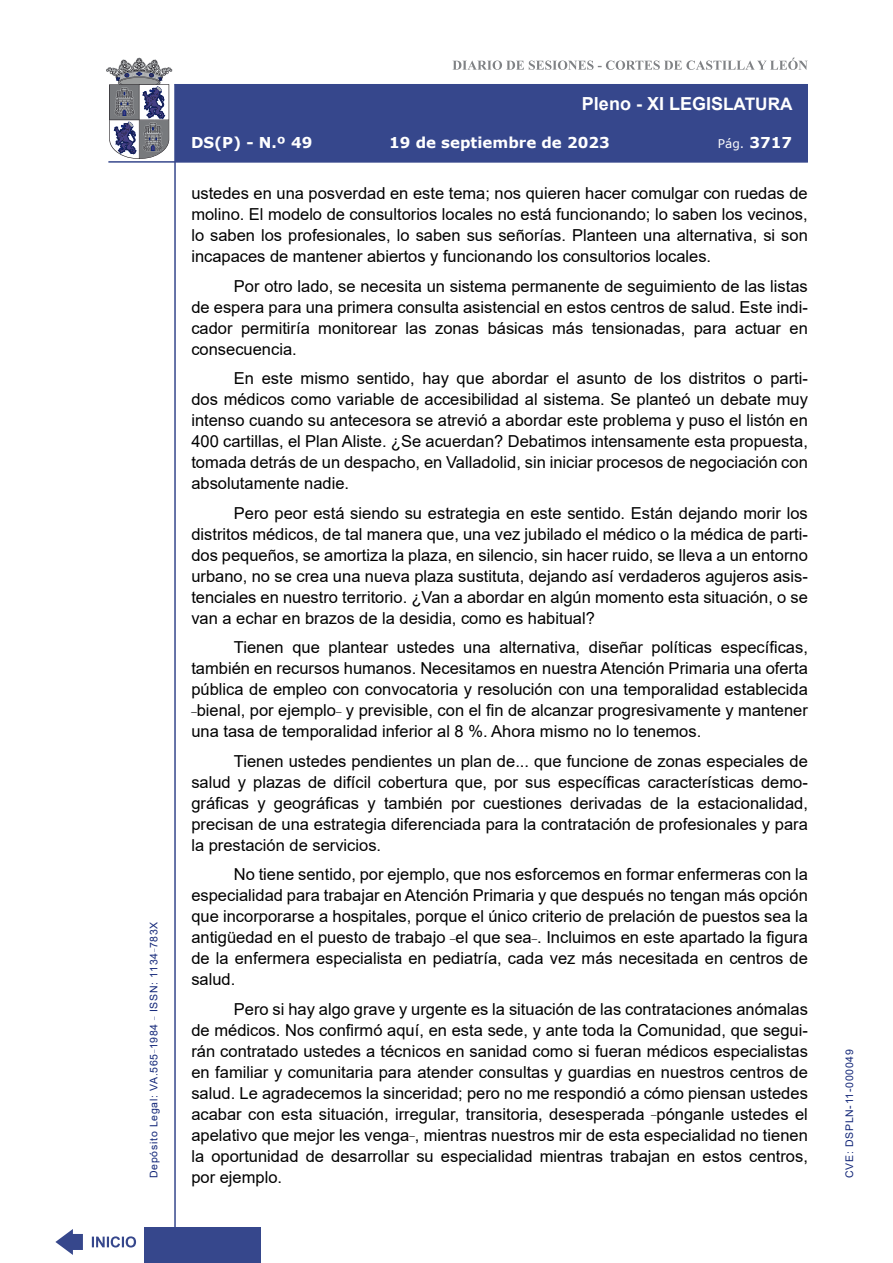
<style>
.page{position:relative;width:893px;height:1263px;background:#fff}
.page>*{position:absolute;margin:0;border:0;box-sizing:border-box;transform-origin:0 0}
.t1{font:700 18px "Arial";color:#fff}
.t2{font:16.5px/21px "Arial";color:#000;text-align:justify}
.t3{font:700 15px "Verdana";color:#fff}
.t4{font:12px "Verdana";color:#fff}
.t5{font:10.5px "Arial";letter-spacing:.065em;color:#122678}
.s1{font-size:17.25px}
.s2{font-weight:700;font-size:15px}
</style>
<div class="page">
<svg style="left:452px;top:58px;width:356px;height:12px"></svg>
<hr style="left:174px;top:84px;width:2px;height:1179px;background:#36478c">
<div style="left:144px;top:1227px;width:117px;height:36px;background:#36478c"></div>
<div style="left:175px;top:84px;width:633px;height:78px;background:#36478c"></div>
<hr style="left:108px;top:161px;width:700px;height:2px;background:#36478c">
<svg style="left:92px;top:1236px;width:44px;height:11px"></svg>
<svg style="left:55px;top:1229px;width:28px;height:26px"></svg>
<svg style="left:106px;top:58px;width:66px;height:101px"></svg>
<p class="t5" style="left:146px;top:1178px;width:258px;rotate:-90deg">Depósito Legal: VA.565<sup>_</sup>1984 <sup>_</sup> ISSN: 1134<sup>_</sup>783X</p>
<p class="t1" style="left:582px;top:91px;width:212px">Pleno - XI LEGIS<span class="s1">LATURA</span></p>
<p class="t3" style="left:191px;top:132px;width:123px">DS(P) - N.º 49</p>
<p class="t3" style="left:389px;top:132px;width:222px">19 de septiembre de 2023</p>
<p class="t4" style="left:718px;top:135px;width:76px">Pág. <span class="s2">3717</span></p>
<p class="t2" style="left:191px;top:183px;width:618px">ustedes en una posverdad en este tema; nos quieren hacer comulgar con ruedas de molino. El modelo de consultorios locales no está funcionando; lo saben los vecinos, lo saben los profesionales, lo saben sus señorías. Planteen una alternativa, si son incapaces de mantener abiertos y funcionando los consultorios locales.</p>
<p class="t2" style="left:191px;top:275px;width:618px;text-indent:43px">Por otro lado, se necesita un sistema permanente de seguimiento de las listas de espera para una primera consulta asistencial en estos centros de salud. Este indi&shy;cador permitiría monitorear las zonas básicas más tensionadas, para actuar en consecuencia.</p>
<p class="t2" style="left:191px;top:368px;width:618px;text-indent:43px">En este mismo sentido, hay que abordar el asunto de los distritos o parti&shy;dos médicos como variable de accesibilidad al sistema. Se planteó un debate muy intenso cuando su antecesora se atrevió a abordar este problema y puso el listón en 400 cartillas, el Plan Aliste. ¿Se acuerdan? Debatimos intensamente esta propuesta, tomada detrás de un despacho, en Valladolid, sin iniciar procesos de negociación con absolutamente nadie.</p>
<p class="t2" style="left:191px;top:502px;width:618px;text-indent:43px">Pero peor está siendo su estrategia en este sentido. Están dejando morir los distritos médicos, de tal manera que, una vez jubilado el médico o la médica de parti&shy;dos pequeños, se amortiza la plaza, en silencio, sin hacer ruido, se lleva a un entorno urbano, no se crea una nueva plaza sustituta, dejando así verdaderos agujeros asis&shy;tenciales en nuestro territorio. ¿Van a abordar en algún momento esta situación, o se van a echar en brazos de la desidia, como es habitual?</p>
<p class="t2" style="left:191px;top:637px;width:618px;text-indent:43px">Tienen que plantear ustedes una alternativa, diseñar políticas específicas, también en recursos humanos. Necesitamos en nuestra Atención Primaria una oferta pública de empleo con convocatoria y resolución con una temporalidad establecida <sup>_</sup>bienal, por ejemplo<sup>_</sup> y previsible, con el fin de alcanzar progresivamente y mantener una tasa de temporalidad inferior al 8 %. Ahora mismo no lo tenemos.</p>
<p class="t2" style="left:191px;top:750px;width:618px;text-indent:43px">Tienen ustedes pendientes un plan de... que funcione de zonas especiales de salud y plazas de difícil cobertura que, por sus específicas características demo&shy;gráficas y geográficas y también por cuestiones derivadas de la estacionalidad, precisan de una estrategia diferenciada para la contratación de profesionales y para la prestación de servicios.</p>
<p class="t2" style="left:191px;top:864px;width:618px;text-indent:43px">No tiene sentido, por ejemplo, que nos esforcemos en formar enfermeras con la especialidad para trabajar en Atención Primaria y que después no tengan más opción que incorporarse a hospitales, porque el único criterio de prelación de puestos sea la antigüedad en el puesto de trabajo <sup>_</sup>el que sea<sup>_</sup>. Incluimos en este apartado la figura de la enfermera especialista en pediatría, cada vez más necesitada en centros de salud.</p>
<p class="t2" style="left:191px;top:998px;width:618px;text-indent:43px">Pero si hay algo grave y urgente es la situación de las contrataciones anómalas de médicos. Nos confirmó aquí, en esta sede, y ante toda la Comunidad, que segui&shy;rán contratado ustedes a técnicos en sanidad como si fueran médicos especialistas en familiar y comunitaria para atender consultas y guardias en nuestros centros de salud. Le agradecemos la sinceridad; pero no me respondió a cómo piensan ustedes acabar con esta situación, irregular, transitoria, desesperada <sup>_</sup>pónganle ustedes el apelativo que mejor les venga<sup>_</sup>, mientras nuestros mir de esta especialidad no tienen la oportunidad de desarrollar su especialidad mientras trabajan en estos centros, por ejemplo.</p>
<p class="t5" style="left:842px;top:1178px;width:130px;rotate:-90deg">CVE: DSPLN-11-000049</p>
</div>
